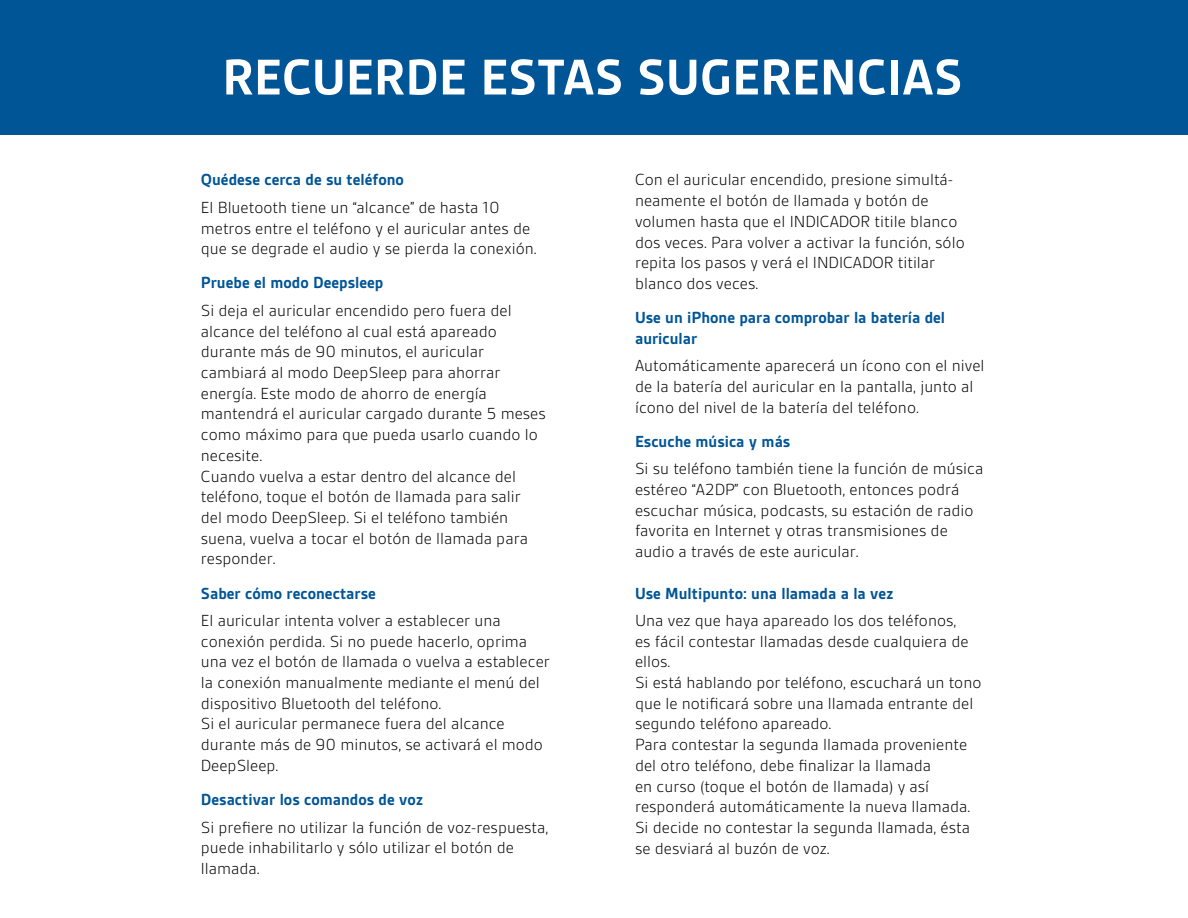
<style>
.page{position:relative;width:1188px;height:918px;background:#fff}
.page>*{position:absolute;margin:0;border:0;box-sizing:border-box;transform-origin:0 0}
.t1{font:700 54px "Gesta";color:#fff}
.t2{font:300 17.25px/20.7px "Gesta";color:#000}
.t3{font:700 17.25px/20.7px "Gesta";color:#005596}
</style>
<div class="page">
<div style="left:0;top:0;width:1188px;height:135px;background:#005596"></div>
<h1 class="t1" style="left:222px;top:49px;width:742px">RECUERDE ESTAS SUGERENCIAS</h1>
<p class="t3" style="left:201px;top:169px;width:205px">Quédese cerca de su teléfono</p>
<p class="t2" style="left:201px;top:197px;width:337px">El Bluetooth tiene un “alcance” de hasta 10 metros entre el teléfono y el auricular antes de que se degrade el audio y se pierda la conexión.</p>
<p class="t3" style="left:201px;top:273px;width:184px">Pruebe el modo Deepsleep</p>
<p class="t2" style="left:201px;top:300px;width:346px">Si deja el auricular encendido pero fuera del alcance del teléfono al cual está apareado durante más de 90 minutos, el auricular cambiará al modo DeepSleep para ahorrar energía. Este modo de ahorro de energía mantendrá el auricular cargado durante 5 meses como máximo para que pueda usarlo cuando lo necesite.<br>Cuando vuelva a estar dentro del alcance del teléfono, toque el botón de llamada para salir del modo DeepSleep. Si el teléfono también suena, vuelva a tocar el botón de llamada para responder.</p>
<p class="t3" style="left:201px;top:583px;width:176px">Saber cómo reconectarse</p>
<p class="t2" style="left:201px;top:610px;width:351px">El auricular intenta volver a establecer una conexión perdida. Si no puede hacerlo, oprima una vez el botón de llamada o vuelva a establecer la conexión manualmente mediante el menú del dispositivo Bluetooth del teléfono.<br>Si el auricular permanece fuera del alcance durante más de 90 minutos, se activará el modo DeepSleep.</p>
<p class="t3" style="left:201px;top:789px;width:224px">Desactivar los comandos de voz</p>
<p class="t2" style="left:201px;top:817px;width:349px">Si prefiere no utilizar la función de voz-respuesta, puede inhabilitarlo y sólo utilizar el botón de llamada.</p>
<p class="t2" style="left:635px;top:170px;width:331px">Con el auricular encendido, presione simultá&shy;neamente el botón de llamada y botón de volumen hasta que el INDICADOR titile blanco dos veces. Para volver a activar la función, sólo repita los pasos y verá el INDICADOR titilar blanco dos veces.</p>
<p class="t3" style="left:635px;top:307px;width:312px">Use un iPhone para comprobar la batería del auricular</p>
<p class="t2" style="left:635px;top:355px;width:351px">Automáticamente aparecerá un ícono con el nivel de la batería del auricular en la pantalla, junto al ícono del nivel de la batería del teléfono.</p>
<p class="t3" style="left:635px;top:431px;width:157px">Escuche música y más</p>
<p class="t2" style="left:635px;top:459px;width:350px">Si su teléfono también tiene la función de música estéreo “A2DP” con Bluetooth, entonces podrá escuchar música, podcasts, su estación de radio favorita en Internet y otras transmisiones de audio a través de este auricular.</p>
<p class="t3" style="left:635px;top:583px;width:260px">Use Multipunto: una llamada a la vez</p>
<p class="t2" style="left:635px;top:610px;width:348px">Una vez que haya apareado los dos teléfonos,<br>es fácil contestar llamadas desde cualquiera de ellos.<br>Si está hablando por teléfono, escuchará un tono que le notificará sobre una llamada entrante del segundo teléfono apareado.<br>Para contestar la segunda llamada proveniente del otro teléfono, debe finalizar la llamada<br>en curso (toque el botón de llamada) y así responderá automáticamente la nueva llamada.<br>Si decide no contestar la segunda llamada, ésta se desviará al buzón de voz.</p>
</div>
